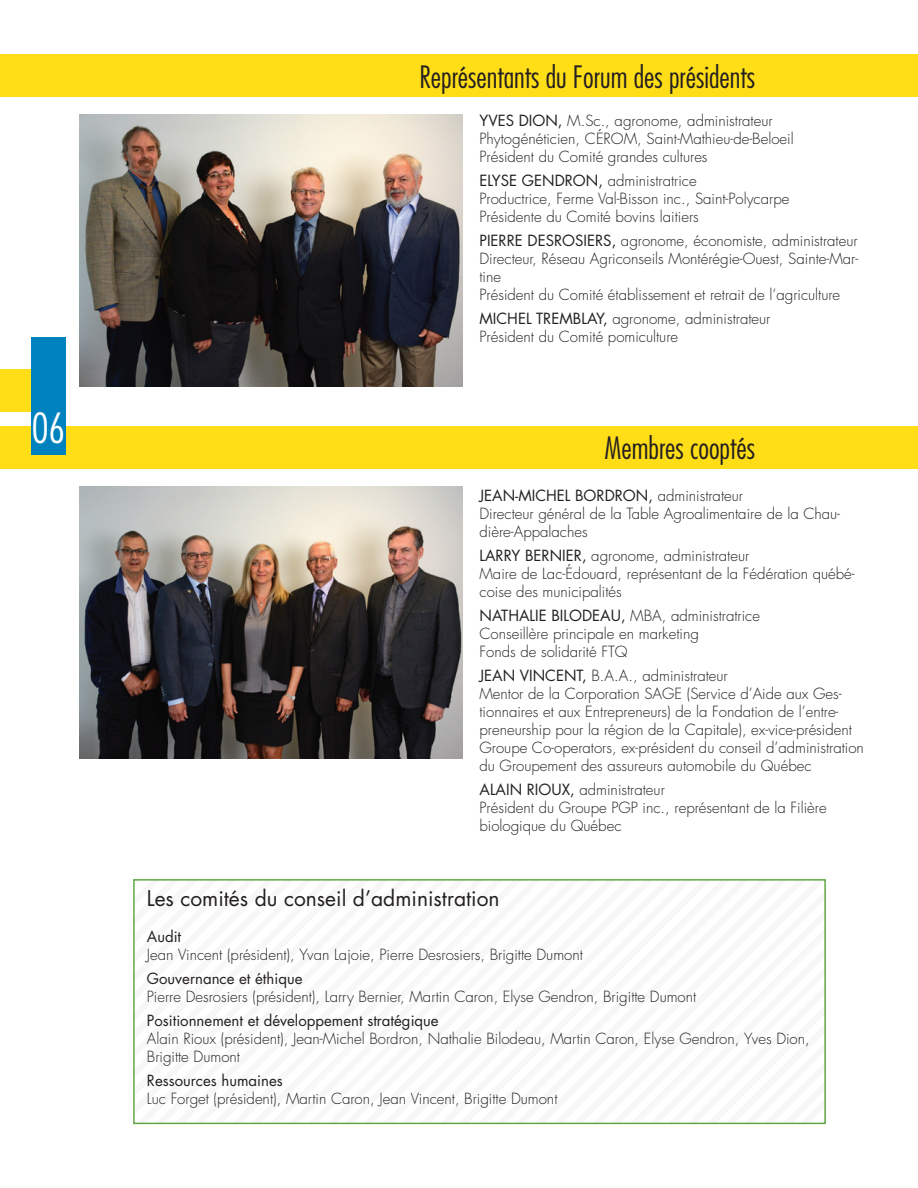
<style>
.page{position:relative;width:918px;height:1188px;background:#fff}
.page>*{position:absolute;margin:0;border:0;box-sizing:border-box;transform-origin:0 0}
.t1{font:300 condensed 40.5px "Futura";color:#fff}
.t2{font:300 condensed 30px "Futura";color:#231f20}
.t3{font:21px "Futura";color:#231f20}
.t4{font:300 15px/18px "Futura";color:#231f20}
.t5{font:15px "Futura";color:#231f20}
.s1{font-weight:400}
</style>
<div class="page">
<img style="left:80px;top:114px;width:382px;height:273px">
<img style="left:80px;top:486px;width:382px;height:272px">
<div style="left:0;top:54px;width:918px;height:43px;background:#ffdd17"></div>
<div style="left:0;top:426px;width:918px;height:42px;background:#ffdd17"></div>
<div style="left:0;top:369px;width:33px;height:43px;background:#ffdd17"></div>
<div style="left:31px;top:338px;width:35px;height:117px;background:#0082bf"></div>
<div style="left:133px;top:879px;width:693px;height:245px;border:2px solid #61a844"></div>
<h1 class="t1" style="left:32px;top:403px;width:35px">06</h1>
<h2 class="t2" style="left:420px;top:58px;width:337px">Représentants du Forum des présidents</h2>
<p class="t4" style="left:480px;top:112px;width:316px"><span class="s1">YVES DION,</span> M.Sc., agronome, administrateur<br>Phytogénéticien, CÉROM, Saint-Mathieu-de-Beloeil<br>Président du Comité grandes cultures</p>
<p class="t4" style="left:480px;top:172px;width:311px"><span class="s1">ELYSE GENDRON,</span> administratrice<br>Productrice, Ferme Val-Bisson inc., Saint-Polycarpe<br>Présidente du Comité bovins laitiers</p>
<p class="t4" style="left:480px;top:232px;width:380px"><span class="s1">PIERRE DESROSIERS,</span> agronome, économiste, administrateur Directeur, Réseau Agriconseils Montérégie-Ouest, Sainte-Mar&shy;tine<br>Président du Comité établissement et retrait de l’agriculture</p>
<p class="t4" style="left:480px;top:310px;width:292px"><span class="s1">MICHEL TREMBLAY,</span> agronome, administrateur<br>Président du Comité pomiculture</p>
<h2 class="t2" style="left:605px;top:430px;width:152px">Membres cooptés</h2>
<p class="t4" style="left:480px;top:487px;width:362px"><span class="s1">JEAN-MICHEL BORDRON,</span> administrateur<br>Directeur général de la Table Agroalimentaire de la Chau&shy;dière-Appalaches</p>
<p class="t4" style="left:480px;top:547px;width:377px"><span class="s1">LARRY BERNIER,</span> agronome, administrateur<br>Maire de Lac-Édouard, représentant de la Fédération québé&shy;coise des municipalités</p>
<p class="t4" style="left:480px;top:607px;width:282px"><span class="s1">NATHALIE BILODEAU,</span> MBA, administratrice<br>Conseillère principale en marketing<br>Fonds de solidarité FTQ</p>
<p class="t4" style="left:480px;top:667px;width:386px"><span class="s1">JEAN VINCENT,</span> B.A.A., administrateur<br>Mentor de la Corporation SAGE (Service d’Aide aux Ges&shy;tionnaires et aux Entrepreneurs) de la Fondation de l’entre&shy;preneurship pour la région de la Capitale), ex-vice-président Groupe Co-operators, ex-président du conseil d’administration du Groupement des assureurs automobile du Québec</p>
<p class="t4" style="left:480px;top:781px;width:349px"><span class="s1">ALAIN RIOUX,</span> administrateur<br>Président du Groupe PGP inc., représentant de la Filière biologique du Québec</p>
<h3 class="t3" style="left:147px;top:884px;width:354px">Les comités du conseil d’administration</h3>
<p class="t5" style="left:147px;top:926px;width:36px">Audit</p>
<p class="t4" style="left:147px;top:946px;width:438px">Jean Vincent (président), Yvan Lajoie, Pierre Desrosiers, Brigitte Dumont</p>
<p class="t5" style="left:147px;top:968px;width:157px">Gouvernance et éthique</p>
<p class="t4" style="left:147px;top:988px;width:551px">Pierre Desrosiers (président), Larry Bernier, Martin Caron, Elyse Gendron, Brigitte Dumont</p>
<p class="t5" style="left:147px;top:1010px;width:293px">Positionnement et développement stratégique</p>
<p class="t4" style="left:147px;top:1030px;width:664px">Alain Rioux (président), Jean-Michel Bordron, Nathalie Bilodeau, Martin Caron, Elyse Gendron, Yves Dion,<br>Brigitte Dumont</p>
<p class="t5" style="left:147px;top:1070px;width:137px">Ressources humaines</p>
<p class="t4" style="left:147px;top:1090px;width:412px">Luc Forget (président), Martin Caron, Jean Vincent, Brigitte Dumont</p>
</div>
